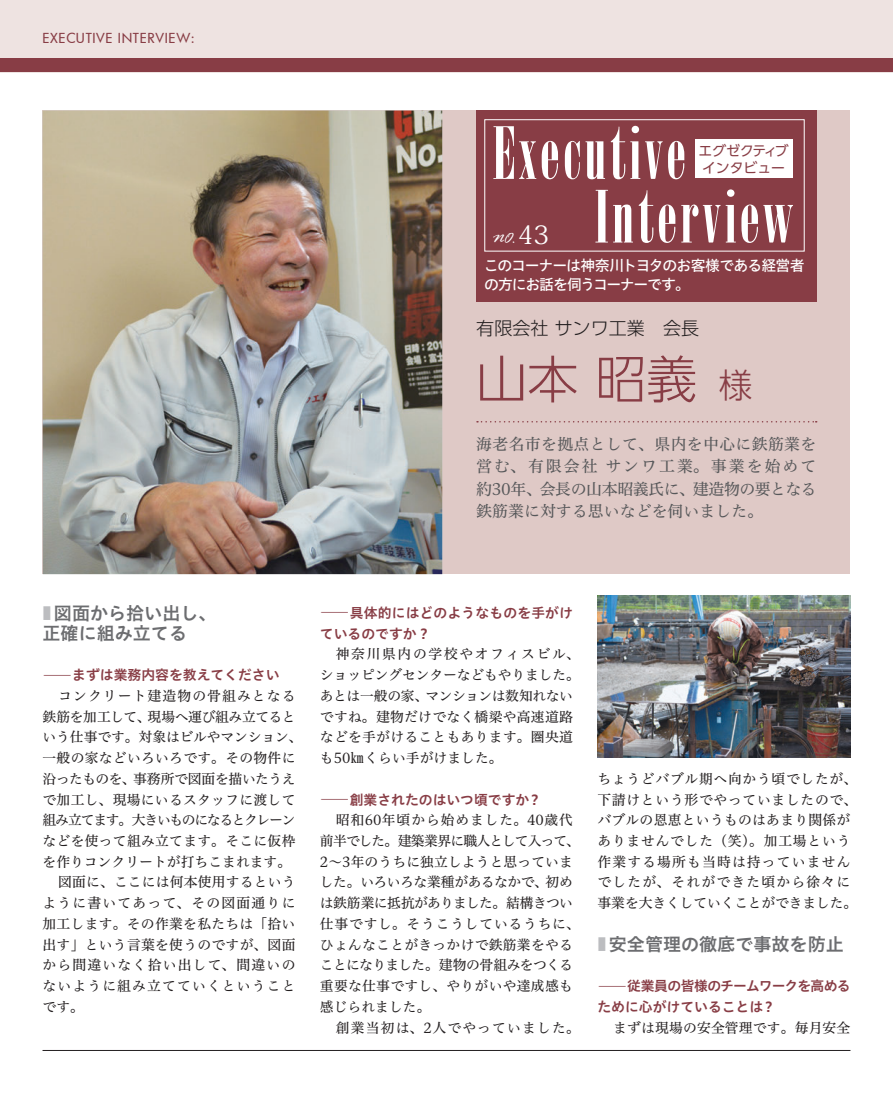
<style>
.page{position:relative;width:893px;height:1093px;background:#fff}
.page>*{position:absolute;margin:0;border:0;box-sizing:border-box;transform-origin:0 0}
.t1{font:51px "UD Shin Go Pro Light 90 msp RKSJ H";color:#883d45}
.t2{font:18px/20.7px "Hiragino UD Sans Std W6 90 msp RKSJ H";color:#6c6d70}
.t3{font:18px "UD Shin Go Pro Light 90 msp RKSJ H";color:#231f20}
.t4{font:15.9px/22.4px "Hiragino UD Serif Std W4 90 msp RKSJ H";color:#57585a;text-align:justify}
.t5{font:italic 15.15px "Rage";color:#fff}
.t6{font:14.85px/19.2px "Hiragino UD Sans Std W5 90 msp RKSJ H";letter-spacing:-.07em;color:#fff}
.t7{font:13.8px/20.7px "Hiragino UD Serif Std W4 90 msp RKSJ H";letter-spacing:.02em;color:#231f20}
.t8{font:13.8px/20.7px "Hiragino UD Serif Std W4 90 msp RKSJ H";letter-spacing:.05em;color:#231f20}
.t9{font:13.8px/20.7px "Hiragino UD Sans Std W6 90 msp RKSJ H";color:#883d45}
.t10{font:13.8px "Hiragino UD Serif Std W4 90 msp RKSJ H";letter-spacing:.085em;color:#231f20}
.t11{font:13.8px "Hiragino UD Serif Std W4 90 msp RKSJ H";letter-spacing:-.025em;color:#231f20}
.t12{font:13.8px "Hiragino UD Serif Std W4 90 msp RKSJ H";letter-spacing:.08em;color:#231f20}
.t13{font:13.8px/20.7px "Hiragino UD Sans Std W6 90 msp RKSJ H";letter-spacing:-.02em;color:#883d45}
.t14{font:13.8px "Hiragino UD Serif Std W4 90 msp RKSJ H";letter-spacing:-.1em;color:#231f20}
.t15{font:13.8px "Hiragino UD Serif Std W4 90 msp RKSJ H";letter-spacing:-.015em;color:#231f20}
.t16{font:13.8px "Hiragino UD Serif Std W4 90 msp RKSJ H";color:#231f20}
.t17{font:13.8px/17px "UD Shin Go Pro Regular 90 msp RKSJ H";color:#883d45}
.t18{font:500 13.5px "Futura";letter-spacing:.05em;color:#883d45}
.s1{font-family:"Koz Min Pro Regular 90 msp RKSJ H";font-style:normal;font-size:25.5px}
.s2{font-size:34.05px}
.s3{color:#bcbdc0}
.s4{font-family:"Hiragino UD Serif Std W4 90 msp RKSJ H";font-size:14.85px}
</style>
<div class="page">
<div style="left:0;top:0;width:893px;height:72px;background:#eee3e1"></div>
<div style="left:0;top:58px;width:893px;height:14px;background:#883d45"></div>
<hr style="left:43px;top:1050px;width:807px;height:1px;background:#231f20">
<div style="left:43px;top:111px;width:807px;height:463px;background:#dfc9c6"></div>
<div style="left:476px;top:111px;width:340px;height:191px;background:#883d45"></div>
<div style="left:485px;top:119px;width:319px;height:132px;border:1px solid #fff"></div>
<img style="left:43px;top:111px;width:399px;height:463px">
<svg style="left:493px;top:126px;width:43px;height:53px"></svg>
<svg style="left:542px;top:141px;width:16px;height:38px"></svg>
<svg style="left:565px;top:141px;width:40px;height:38px"></svg>
<svg style="left:611px;top:126px;width:73px;height:53px"></svg>
<div style="left:695px;top:140px;width:97px;height:38px;background:#fff"></div>
<svg style="left:595px;top:190px;width:38px;height:52px"></svg>
<svg style="left:639px;top:190px;width:14px;height:53px"></svg>
<svg style="left:659px;top:204px;width:16px;height:39px"></svg>
<svg style="left:681px;top:189px;width:112px;height:54px"></svg>
<svg style="left:477px;top:421px;width:340px;height:1px"></svg>
<img style="left:597px;top:595px;width:253px;height:162px">
<p class="t18" style="left:43px;top:28px;width:154px">EXECUTIVE INTERVIEW:</p>
<p class="t5" style="left:492px;top:230px;width:58px">NO.<span class="s1">43</span></p>
<p class="t17" style="left:698px;top:144px;width:92px">エグゼクティブインタビュー</p>
<p class="t6" style="left:484px;top:258px;width:322px">このコーナーは神奈川トヨタのお客様である経営者の方にお話を伺うコーナーです。</p>
<h2 class="t3" style="left:476px;top:321px;width:224px">有限会社 サンワ工業　会長</h2>
<h1 class="t1" style="left:476px;top:360px;width:278px">山本 昭義 <span class="s2">様</span></h1>
<p class="t4" style="left:476px;top:435px;width:342px">海老名市を拠点として、県内を中心に鉄筋業を営む、有限会社 サンワ工業。事業を始めて約30年、会長の山本昭義氏に、建造物の要となる鉄筋業に対する思いなどを伺いました。</p>
<h2 class="t2" style="left:43px;top:605px;width:176px"><span class="s3">■</span> 図面から拾い出し、正確に組み立てる</h2>
<p class="t9" style="left:43px;top:666px;width:239px"><span class="s4">―</span>まずは業務内容を教えてください</p>
<p class="t12" style="left:58px;top:690px;width:239px">コンクリート建造物の骨組みとなる</p>
<p class="t11" style="left:43px;top:711px;width:255px">鉄筋を加工して、現場へ運び組み立てると</p>
<p class="t15" style="left:43px;top:732px;width:261px">いう仕事です。対象はビルやマンション、</p>
<p class="t7" style="left:43px;top:749px;width:254px">一般の家などいろいろです。その物件に</p>
<p class="t11" style="left:43px;top:773px;width:254px">沿ったものを、事務所で図面を描いたうえ</p>
<p class="t7" style="left:43px;top:791px;width:254px">で加工し、現場にいるスタッフに渡して</p>
<p class="t14" style="left:43px;top:815px;width:254px">組み立てます。大きいものになるとクレーン</p>
<p class="t7" style="left:43px;top:832px;width:254px">などを使って組み立てます。そこに仮枠</p>
<p class="t16" style="left:43px;top:856px;width:250px">を作りコンクリートが打ちこまれます。</p>
<p class="t7" style="left:58px;top:874px;width:239px">図面に、ここには何本使用するという</p>
<p class="t10" style="left:43px;top:898px;width:254px">ように書いてあって、その図面通りに</p>
<p class="t7" style="left:43px;top:915px;width:254px">加工します。その作業を私たちは「拾い</p>
<p class="t7" style="left:43px;top:936px;width:254px">出す」という言葉を使うのですが、図面</p>
<p class="t10" style="left:43px;top:960px;width:254px">から間違いなく拾い出して、間違いの</p>
<p class="t12" style="left:43px;top:981px;width:255px">ないように組み立てていくということ</p>
<p class="t7" style="left:43px;top:998px;width:43px">です。</p>
<p class="t9" style="left:320px;top:604px;width:255px"><span class="s4">―</span>具体的にはどのようなものを手がけているのですか？</p>
<p class="t7" style="left:320px;top:646px;width:261px;text-indent:16px">神奈川県内の学校やオフィスビル、ショッピングセンターなどもやりました。あとは一般の家、マンションは数知れないですね。建物だけでなく橋梁や高速道路などを手がけることもあります。圏央道も50㎞くらい手がけました。</p>
<p class="t9" style="left:320px;top:791px;width:220px"><span class="s4">―</span>創業されたのはいつ頃ですか?</p>
<p class="t7" style="left:320px;top:811px;width:261px;text-indent:16px">昭和60年頃から始めました。40歳代前半でした。建築業界に職人として入って、<br>2～3年のうちに独立しようと思っていました。いろいろな業種があるなかで、初めは鉄筋業に抵抗がありました。結構きつい仕事ですし。そうこうしているうちに、ひょんなことがきっかけで鉄筋業をやることになりました。建物の骨組みをつくる重要な仕事ですし、やりがいや達成感も感じられました。</p>
<p class="t10" style="left:336px;top:1022px;width:246px">創業当初は、2人でやっていました。</p>
<p class="t8" style="left:597px;top:770px;width:261px">ちょうどバブル期へ向かう頃でしたが、下請けという形でやっていましたので、バブルの恩恵というものはあまり関係がありませんでした（笑）。加工場という作業する場所も当時は持っていませんでしたが、それができた頃から徐々に事業を大きくしていくことができました。</p>
<h2 class="t2" style="left:597px;top:936px;width:248px"><span class="s3">■</span> 安全管理の徹底で事故を防止</h2>
<p class="t13" style="left:597px;top:977px;width:255px"><span class="s4">―</span>従業員の皆様のチームワークを高めるために心がけていることは?</p>
<p class="t7" style="left:613px;top:1019px;width:239px">まずは現場の安全管理です。毎月安全</p>
</div>
